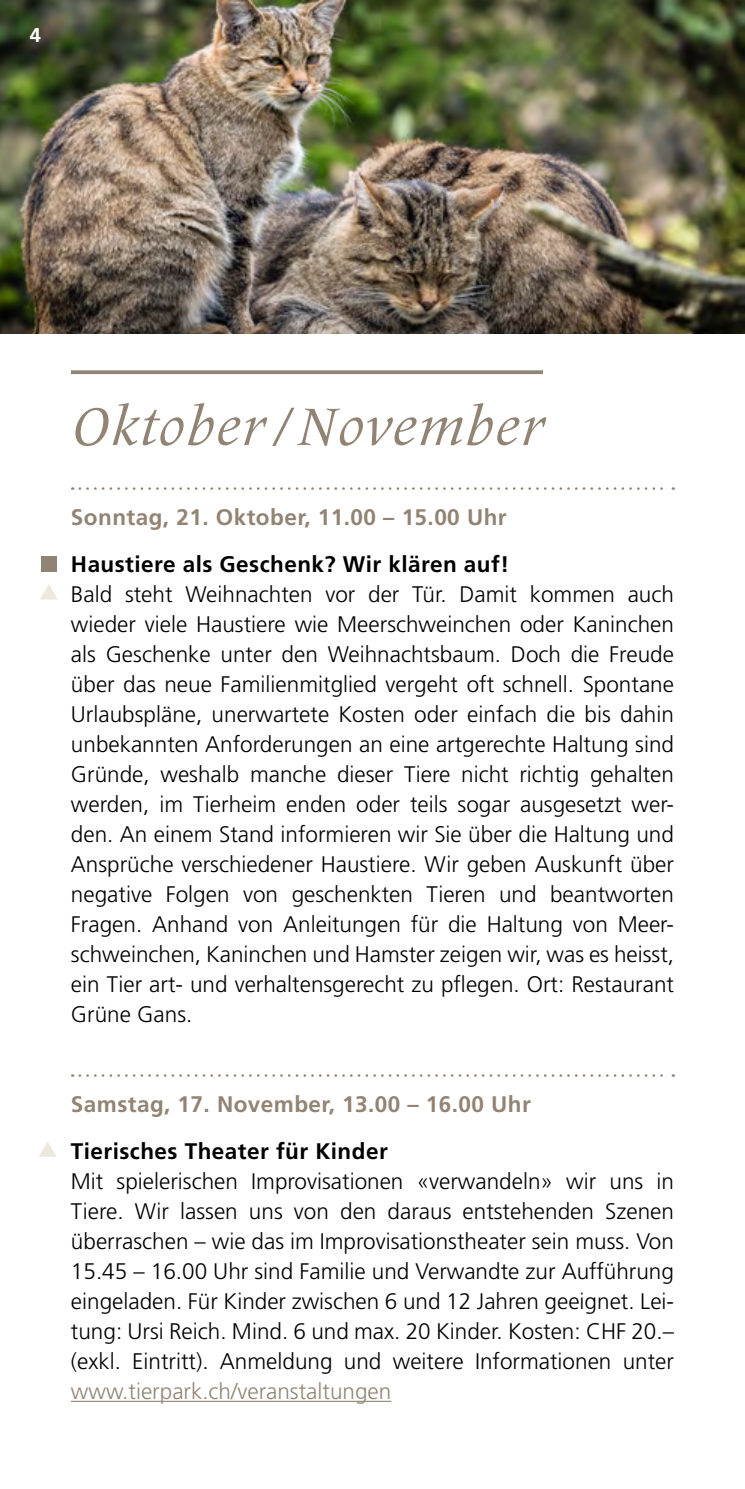
<style>
.page{position:relative;width:745px;height:1489px;background:#fff}
.page>*{position:absolute;margin:0;border:0;box-sizing:border-box;transform-origin:0 0}
.t1{font:italic 55px "Frutiger Serif LT Pro";letter-spacing:.02em;color:#928474}
.t2{font:300 22.5px/30px "Frutiger LT Std";color:#000;text-align:justify}
.t3{font:700 22.5px "Frutiger LT Std";letter-spacing:.02em;color:#928474}
.t4{font:700 22.5px "Frutiger LT Std";letter-spacing:.02em;color:#000}
.t5{font:300 22.5px "Frutiger LT Std";color:#928474}
.t6{font:700 20px "Frutiger LT Std";color:#fff}
</style>
<div class="page">
<div style="left:41px;top:556px;width:16px;height:16px;background:#928474"></div>
<svg style="left:80px;top:487px;width:593px;height:3px"></svg>
<svg style="left:80px;top:1074px;width:593px;height:2px"></svg>
<hr style="left:71px;top:1400px;width:320px;height:1px;background:#928474">
<svg style="left:40px;top:584px;width:17px;height:15px"></svg>
<svg style="left:39px;top:1142px;width:17px;height:14px"></svg>
<svg style="left:71px;top:370px;width:471px;height:4px;fill:#928474"></svg>
<img style="left:0;top:0;width:744px;height:333px">
<p class="t6" style="left:30px;top:23px;width:13px">4</p>
<h1 class="t1" style="left:71px;top:393px;width:474px">Oktober/November</h1>
<p class="t3" style="left:71px;top:504px;width:437px">Sonntag, 21. Oktober, 11.00 – 15.00 Uhr</p>
<p class="t4" style="left:71px;top:551px;width:439px">Haustiere als Geschenk? Wir klären auf!</p>
<p class="t2" style="left:71px;top:579px;width:604px">Bald steht Weihnachten vor der Tür. Damit kommen auch wieder viele Haustiere wie Meerschweinchen oder Kaninchen als Geschenke unter den Weihnachtsbaum. Doch die Freude über das neue Familienmitglied vergeht oft schnell. Spontane Urlaubspläne, unerwartete Kosten oder einfach die bis dahin unbekannten Anforderungen an eine artgerechte Haltung sind Gründe, weshalb manche dieser Tiere nicht richtig gehalten werden, im Tierheim enden oder teils sogar ausgesetzt wer&shy;den. An einem Stand informieren wir Sie über die Haltung und Ansprüche verschiedener Haustiere. Wir geben Auskunft über negative Folgen von geschenkten Tieren und beantworten Fragen. Anhand von Anleitungen für die Haltung von Meer&shy;schweinchen, Kaninchen und Hamster zeigen wir, was es heisst, ein Tier art- und verhaltensgerecht zu pflegen. Ort: Restaurant Grüne Gans.</p>
<p class="t3" style="left:71px;top:1091px;width:461px">Samstag, 17. November, 13.00 – 16.00 Uhr</p>
<p class="t4" style="left:71px;top:1137px;width:318px">Tierisches Theater für Kinder</p>
<p class="t2" style="left:71px;top:1166px;width:604px">Mit spielerischen Improvisationen «verwandeln» wir uns in Tiere. Wir lassen uns von den daraus entstehenden Szenen überraschen – wie das im Improvisationstheater sein muss. Von 15.45 – 16.00 Uhr sind Familie und Verwandte zur Aufführung eingeladen. Für Kinder zwischen 6 und 12 Jahren geeignet. Lei&shy;tung: Ursi Reich. Mind. 6 und max. 20 Kinder. Kosten: CHF 20.– (exkl. Eintritt). Anmeldung und weitere Informationen unter</p>
<p class="t5" style="left:71px;top:1378px;width:322px">www.tierpark.ch/veranstaltungen</p>
</div>
